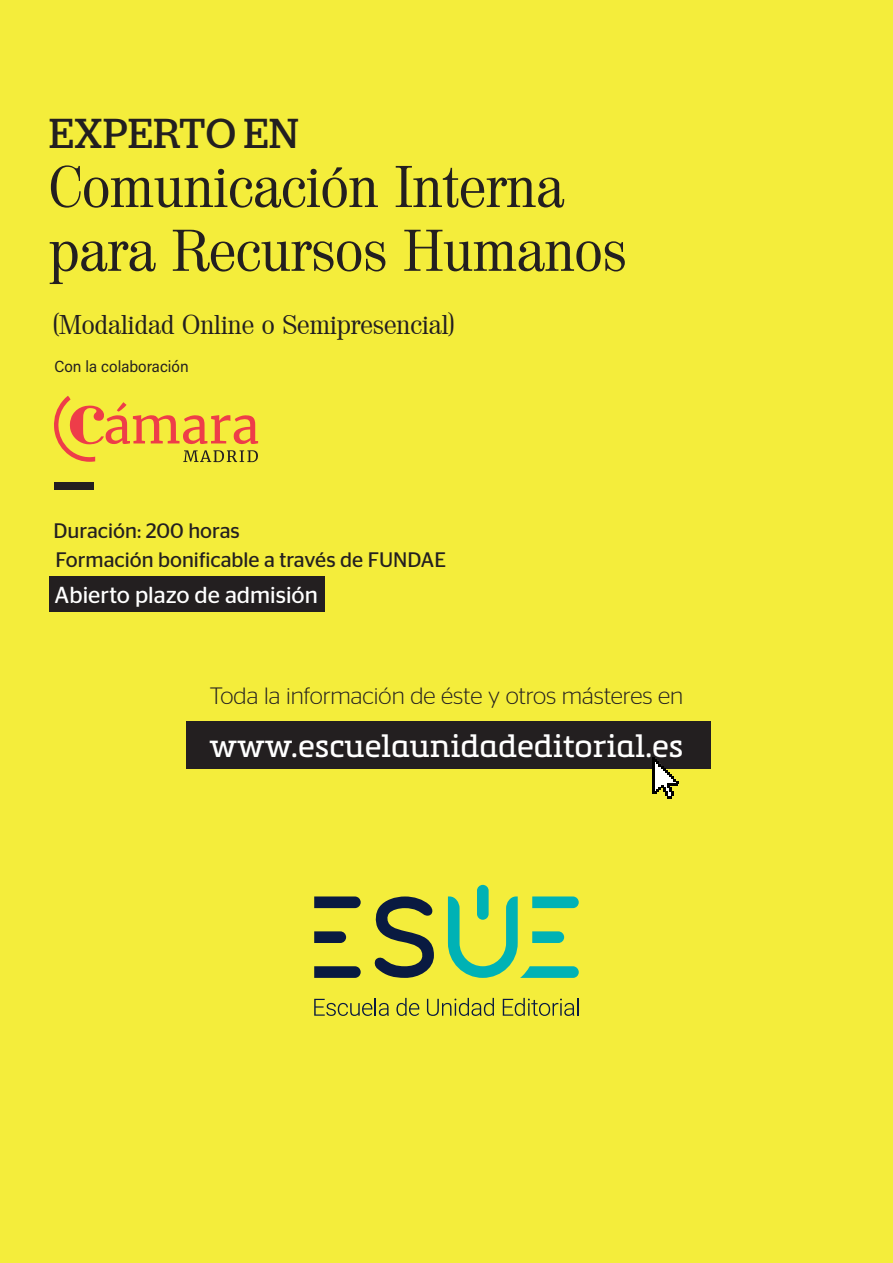
<style>
.page{position:relative;width:893px;height:1263px;background:#f4ed3b}
.page>*{position:absolute;margin:0;border:0;box-sizing:border-box;transform-origin:0 0}
.t1{font:57px "Valencia";color:#231f20}
.t2{font:41.7px "Stag";letter-spacing:.02em;color:#231f20}
.t3{font:31.8px "Metronic Slab Pro";color:#fff}
.t4{font:26.4px "Valencia";color:#231f20}
.t5{font:300 23.7px "Stag Sans";color:#231f20}
.t6{font:23.1px "Stag Sans";color:#fff}
.t7{font:21px "Stag Sans";color:#231f20}
.t8{font:16.2px "Acumin Variable Concept";letter-spacing:-.005em;color:#231f20}
</style>
<div class="page">
<div style="left:54px;top:482px;width:40px;height:8px;background:#231f20"></div>
<div style="left:49px;top:576px;width:276px;height:36px;background:#231f20"></div>
<div style="left:186px;top:721px;width:525px;height:48px;background:#231f20"></div>
<svg style="left:652px;top:757px;width:26px;height:41px"></svg>
<svg style="left:374px;top:896px;width:60px;height:82px"></svg>
<svg style="left:314px;top:896px;width:47px;height:12px"></svg>
<svg style="left:314px;top:931px;width:32px;height:12px"></svg>
<div style="left:477px;top:885px;width:12px;height:35px;background:#00b2b5;border-radius:6px"></div>
<svg style="left:314px;top:966px;width:47px;height:12px"></svg>
<svg style="left:448px;top:896px;width:131px;height:82px"></svg>
<svg style="left:314px;top:998px;width:75px;height:18px"></svg>
<svg style="left:396px;top:998px;width:23px;height:18px"></svg>
<svg style="left:427px;top:998px;width:67px;height:18px"></svg>
<svg style="left:503px;top:998px;width:76px;height:18px"></svg>
<svg style="left:54px;top:396px;width:204px;height:66px"></svg>
<p class="t2" style="left:49px;top:109px;width:251px">EXPERTO EN</p>
<p class="t1" style="left:49px;top:154px;width:517px">Comunicación Interna</p>
<p class="t1" style="left:49px;top:217px;width:579px">para Recursos Humanos</p>
<p class="t4" style="left:53px;top:309px;width:403px">(Modalidad Online o Semipresencial)</p>
<p class="t8" style="left:54px;top:355px;width:136px">Con la colaboración</p>
<p class="t7" style="left:54px;top:519px;width:188px">Duración: 200 horas</p>
<p class="t7" style="left:56px;top:547px;width:392px">Formación bonificable a través de FUNDAE</p>
<p class="t6" style="left:55px;top:582px;width:265px">Abierto plazo de admisión</p>
<p class="t5" style="left:210px;top:682px;width:475px">Toda la información de éste y otros másteres en</p>
<p class="t3" style="left:209px;top:723px;width:475px">www.escuelaunidadeditorial.es</p>
</div>
